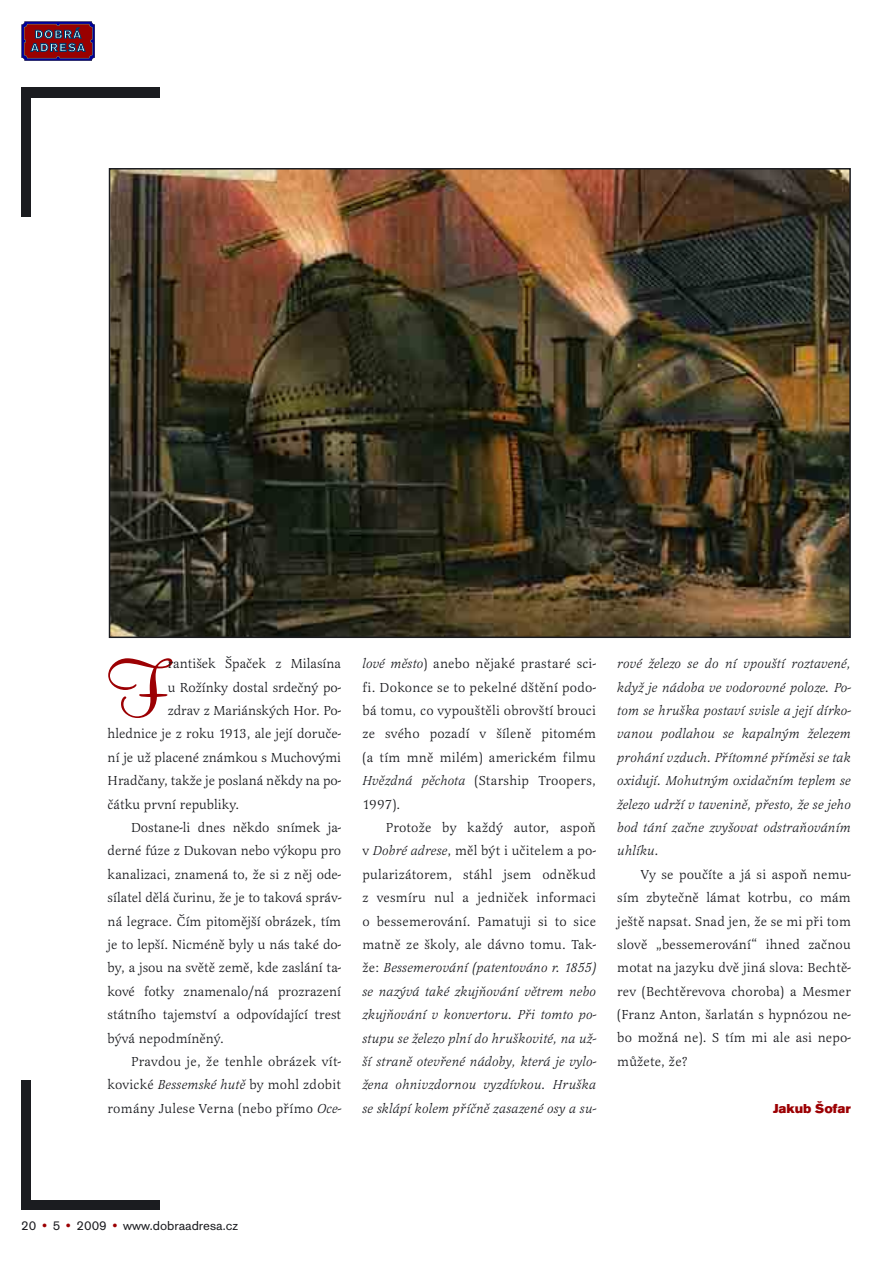
<style>
.page{position:relative;width:893px;height:1262px;background:#fff}
.page>*{position:absolute;margin:0;border:0;box-sizing:border-box;transform-origin:0 0}
.t1{font:83.7px "Murray Hil DCE";color:#9c0003}
.t2{font:13.5px/23.4px "Latienne TCE";color:#1b1c20;text-align:justify}
.t3{font:italic 13.5px/23.4px "Latienne TCE";letter-spacing:.015em;color:#1b1c20;text-align:justify}
.t4{font:13.5px "Accius TCE";color:#1b1c20}
.t5{font:13.5px "Accius TCE Ultr";color:#9c0003}
.s1{font-style:italic}
.s2{font-style:normal}
.s3{color:#9c0003}
</style>
<div class="page">
<div style="left:21px;top:87px;width:139px;height:130px;background:#1b1c20"></div>
<div style="left:21px;top:1080px;width:139px;height:130px;background:#1b1c20"></div>
<div style="left:32px;top:98px;width:138px;height:129px;background:#fff"></div>
<div style="left:32px;top:1069px;width:138px;height:130px;background:#fff"></div>
<svg style="left:21px;top:21px;width:74px;height:40px;background:#692442"></svg>
<img style="left:112px;top:171px;width:735px;height:464px">
<div style="left:109px;top:168px;width:741px;height:470px;border:2px solid #1b1c20"></div>
<p class="t2" style="left:168px;top:653px;width:175px">rantišek Špaček z Milasína</p>
<p class="t2" style="left:168px;top:676px;width:175px">u Rožínky dostal srdečný po-</p>
<p class="t2" style="left:168px;top:699px;width:175px">zdrav z Mariánských Hor. Po-</p>
<p class="t2" style="left:108px;top:723px;width:235px">hlednice je z roku 1913, ale její doruče-</p>
<p class="t2" style="left:108px;top:746px;width:235px">ní je už placené známkou s Muchovými</p>
<p class="t2" style="left:108px;top:770px;width:235px">Hradčany, takže je poslaná někdy na po-</p>
<p class="t2" style="left:108px;top:793px;width:133px">čátku první republiky.</p>
<p class="t2" style="left:131px;top:816px;width:212px">Dostane-li dnes někdo snímek ja-</p>
<p class="t2" style="left:108px;top:840px;width:235px">derné fúze z Dukovan nebo výkopu pro</p>
<p class="t2" style="left:108px;top:863px;width:235px">kanalizaci, znamená to, že si z něj ode-</p>
<p class="t2" style="left:108px;top:886px;width:235px">sílatel dělá čurinu, že je to taková správ-</p>
<p class="t2" style="left:108px;top:910px;width:235px">ná legrace. Čím pitomější obrázek, tím</p>
<p class="t2" style="left:108px;top:933px;width:235px">je to lepší. Nicméně byly u nás také do-</p>
<p class="t2" style="left:108px;top:957px;width:235px">by, a jsou na světě země, kde zaslání ta-</p>
<p class="t2" style="left:108px;top:980px;width:235px">kové fotky znamenalo/ná prozrazení</p>
<p class="t2" style="left:108px;top:1003px;width:235px">státního tajemství a odpovídající trest</p>
<p class="t2" style="left:108px;top:1027px;width:118px">bývá nepodmíněný.</p>
<p class="t2" style="left:131px;top:1050px;width:212px">Pravdou je, že tenhle obrázek vít-</p>
<p class="t2" style="left:108px;top:1074px;width:235px">kovické <span class="s1">Bessemské hutě</span> by mohl zdobit</p>
<p class="t2" style="left:108px;top:1097px;width:235px">romány Julese Verna (nebo přímo <span class="s1">Oce-</span></p>
<h1 class="t1" style="left:108px;top:659px;width:61px">F</h1>
<p class="t2" style="left:362px;top:653px;width:235px"><span class="s1">lové město</span>) anebo nějaké prastaré sci&shy;fi. Dokonce se to pekelné dštění podo&shy;bá tomu, co vypouštěli obrovští brouci ze svého pozadí v šíleně pitomém (a tím mně milém) americkém filmu <span class="s1">Hvězdná pěchota</span> (Starship Troopers, 1997).</p>
<p class="t3" style="left:362px;top:816px;width:235px;text-indent:23px"><span class="s2">Protože by každý autor, aspoň v</span> Dobré adrese<span class="s2">, měl být i učitelem a po&shy;pularizátorem, stáhl jsem odněkud z vesmíru nul a jedniček informaci o bessemerování. Pamatuji si to sice matně ze školy, ale dávno tomu. Tak&shy;že:</span> Bessemerování (patentováno r. 1855) se nazývá také zkujňování větrem nebo zkujňování v konvertoru. Při tomto po&shy;stupu se železo plní do hruškovité, na už&shy;ší straně otevřené nádoby, která je vylo&shy;žena ohnivzdornou vyzdívkou. Hruška se sklápí kolem příčně zasazené osy a su-</p>
<p class="t3" style="left:617px;top:653px;width:235px">rové železo se do ní vpouští roztavené, když je nádoba ve vodorovné poloze. Po&shy;tom se hruška postaví svisle a její dírko&shy;vanou podlahou se kapalným železem prohání vzduch. Přítomné příměsi se tak oxidují. Mohutným oxidačním teplem se železo udrží v tavenině, přesto, že se jeho bod tání začne zvyšovat odstraňováním uhlíku.</p>
<p class="t2" style="left:617px;top:863px;width:235px;text-indent:23px">Vy se poučíte a já si aspoň nemu&shy;sím zbytečně lámat kotrbu, co mám ještě napsat. Snad jen, že se mi při tom slově „bessemerování“ ihned začnou motat na jazyku dvě jiná slova: Bechtě&shy;rev (Bechtěrevova choroba) a Mesmer (Franz Anton, šarlatán s hypnózou ne&shy;bo možná ne). S tím mi ale asi nepo&shy;můžete, že?</p>
<p class="t5" style="left:773px;top:1103px;width:79px">Jakub Šofar</p>
<p class="t4" style="left:21px;top:1220px;width:218px">20 <span class="s3">•</span> 5 <span class="s3">•</span> 2009 <span class="s3">•</span> www.dobraadresa.cz</p>
</div>
